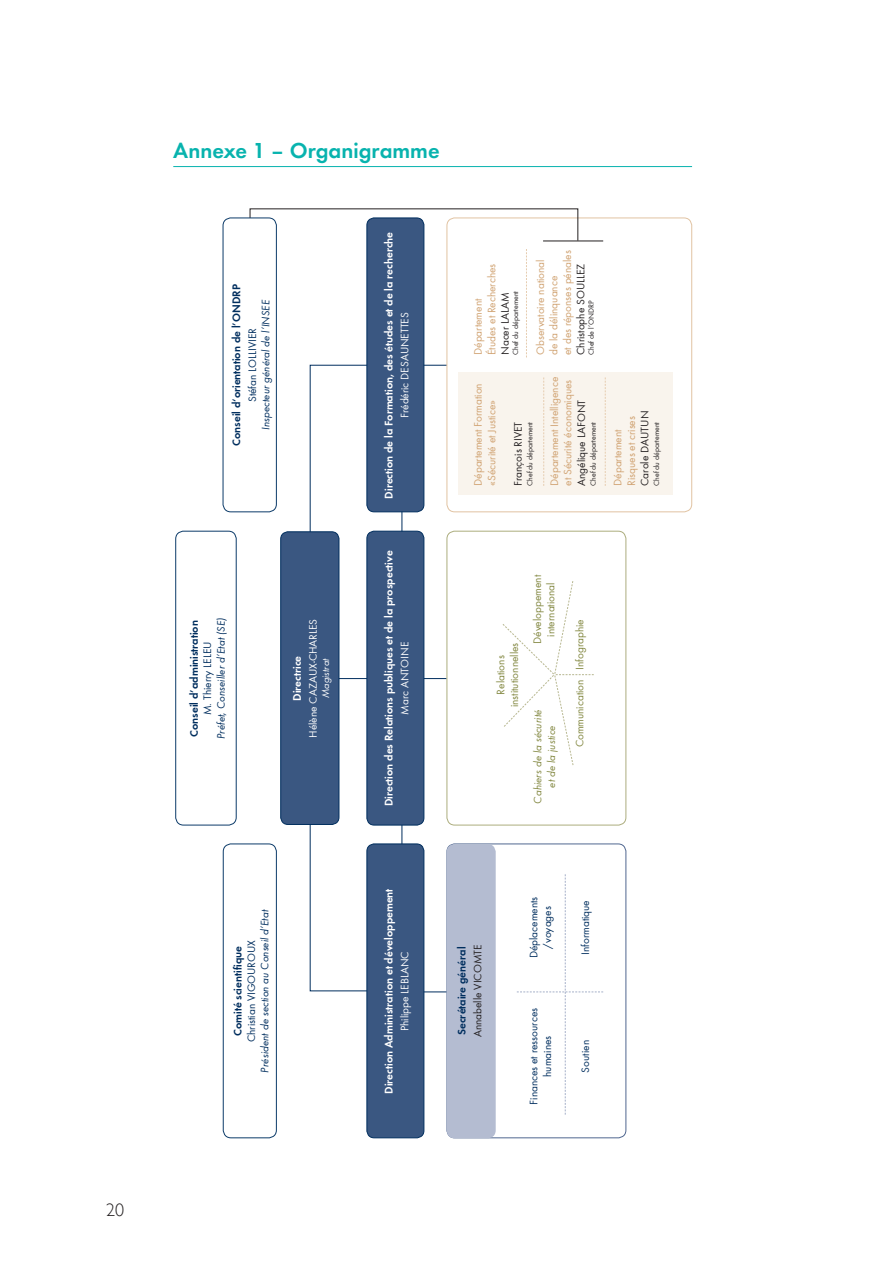
<style>
.page{position:relative;width:893px;height:1263px;background:#fff}
.page>*{position:absolute;margin:0;border:0;box-sizing:border-box;transform-origin:0 0}
.t1{font:700 22.5px "Function";color:#08b3ae}
.t2{font:300 18px "Gill Sans";color:#231f20}
.t3{font:11.25px/13.5px "Function";color:#d0a271}
.t4{font:700 11.25px "Function";color:#fff}
.t5{font:11.25px/13.5px "Function";color:#002e5e;text-align:center}
.t6{font:700 11.25px "Function";color:#002e5e}
.t7{font:italic 11.25px "Function";color:#002e5e}
.t8{font:11.25px "Function";color:#231f20}
.t9{font:11.25px/13.5px "Function";color:#828740;text-align:center}
.t10{font:11.25px "Function";color:#fff}
.t11{font:italic 11.25px/13.5px "Function";color:#828740;text-align:center}
.t12{font:italic 10.35px "Function";color:#fff}
.t13{font:7.8px "Function";color:#231f20}
</style>
<div class="page">
<hr style="left:173px;top:166px;width:519px;height:1px;background:#08b3ae">
<hr style="left:329px;top:678px;width:118px;height:1px;background:#002e5e">
<hr style="left:370px;top:365px;width:77px;height:1px;background:#002e5e">
<div style="left:175px;top:531px;width:62px;height:294px;border:1px solid #0c3b69;border-radius:8px"></div>
<div style="left:223px;top:844px;width:54px;height:294px;border:1px solid #0c3b69;border-radius:8px"></div>
<div style="left:367px;top:531px;width:57px;height:294px;background:#3a5781;border-radius:7px"></div>
<div style="left:367px;top:531px;width:57px;height:294px;border:1px solid #002e5e;border-radius:7px"></div>
<div style="left:367px;top:218px;width:57px;height:294px;background:#3a5781;border-radius:7px"></div>
<div style="left:367px;top:218px;width:57px;height:294px;border:1px solid #002e5e;border-radius:7px"></div>
<div style="left:447px;top:531px;width:179px;height:294px;border:1px solid #acad7e;border-radius:8px"></div>
<div style="left:281px;top:532px;width:58px;height:292px;background:#3a5781;border-radius:7px"></div>
<div style="left:280px;top:531px;width:59px;height:294px;border:1px solid #002e5e;border-radius:7px"></div>
<hr style="left:377px;top:991px;width:74px;height:1px;background:#002e5e">
<div style="left:367px;top:844px;width:57px;height:294px;background:#3a5781;border-radius:7px"></div>
<div style="left:367px;top:844px;width:57px;height:294px;border:1px solid #002e5e;border-radius:7px"></div>
<div style="left:447px;top:844px;width:179px;height:294px;border:1px solid #506790;border-radius:8px"></div>
<svg style="left:517px;top:874px;width:86px;height:241px"></svg>
<div style="left:447px;top:218px;width:245px;height:294px;border:1px solid #e1c3a2;border-radius:8px"></div>
<div style="left:458px;top:373px;width:215px;height:122px;background:#f9f4ed"></div>
<svg style="left:543px;top:377px;width:1px;height:109px"></svg>
<svg style="left:526px;top:249px;width:1px;height:108px"></svg>
<svg style="left:605px;top:377px;width:1px;height:109px"></svg>
<hr style="left:543px;top:241px;width:60px;height:1px;background:#231f20">
<div style="left:447px;top:844px;width:49px;height:294px;background:#b4bcd1;border-radius:8px"></div>
<svg style="left:249px;top:208px;width:329px;height:33px"></svg>
<div style="left:223px;top:218px;width:53px;height:294px;background:#fff;border-radius:8px"></div>
<div style="left:223px;top:218px;width:54px;height:294px;border:1px solid #0c3b69;border-radius:8px"></div>
<svg style="left:502px;top:581px;width:92px;height:184px"></svg>
<h2 class="t2" style="left:106px;top:1199px;width:19px">20</h2>
<h1 class="t1" style="left:173px;top:137px;width:268px">Annexe 1 – Organigramme</h1>
<p class="t6" style="left:230px;top:446px;width:163px;rotate:-90deg">Conseil d‘orientation de l’ONDRP</p>
<p class="t7" style="left:260px;top:430px;width:131px;rotate:-90deg">Inspecteur général de l’INSEE</p>
<p class="t5" style="left:246px;top:402px;width:76px;rotate:-90deg">stéfan LoLLiVier</p>
<p class="t7" style="left:215px;top:739px;width:123px;rotate:-90deg">Préfet, Conseiller d’Etat (SE)</p>
<p class="t6" style="left:187px;top:737px;width:118px;rotate:-90deg">Conseil d’administration</p>
<p class="t5" style="left:201px;top:715px;width:75px;rotate:-90deg">M. Thierry LeLeu</p>
<p class="t10" style="left:307px;top:738px;width:120px;rotate:-90deg">Hélène Cazaux-CHarLes</p>
<p class="t4" style="left:290px;top:701px;width:46px;rotate:-90deg">Directrice</p>
<p class="t12" style="left:320px;top:698px;width:41px;rotate:-90deg">Magistrat</p>
<p class="t4" style="left:382px;top:499px;width:268px;rotate:-90deg">Direction de la Formation, des études et de la recherche</p>
<p class="t10" style="left:398px;top:418px;width:107px;rotate:-90deg">Frédéric desauneTTes</p>
<p class="t4" style="left:382px;top:806px;width:257px;rotate:-90deg">Direction des Relations publiques et de la prospective</p>
<p class="t10" style="left:398px;top:715px;width:74px;rotate:-90deg">Marc anToine</p>
<p class="t3" style="left:471px;top:355px;width:93px;rotate:-90deg">département<br>études et recherches</p>
<p class="t8" style="left:499px;top:355px;width:64px;rotate:-90deg">nacer LaLaM</p>
<p class="t13" style="left:511px;top:355px;width:65px;rotate:-90deg">Chef du département</p>
<p class="t3" style="left:534px;top:355px;width:106px;rotate:-90deg">observatoire national de la délinquance<br>et des réponses pénales</p>
<p class="t8" style="left:574px;top:355px;width:93px;rotate:-90deg">Christophe souLLez</p>
<p class="t13" style="left:587px;top:355px;width:56px;rotate:-90deg">Chef de l’ondrP</p>
<p class="t3" style="left:471px;top:486px;width:104px;rotate:-90deg">département Formation «sécurité et Justice»</p>
<p class="t8" style="left:512px;top:486px;width:66px;rotate:-90deg">François riVeT</p>
<p class="t13" style="left:525px;top:486px;width:65px;rotate:-90deg">Chef du département</p>
<p class="t3" style="left:548px;top:486px;width:110px;rotate:-90deg">département intelligence et sécurité économiques</p>
<p class="t8" style="left:575px;top:486px;width:87px;rotate:-90deg">angélique LaFonT</p>
<p class="t13" style="left:589px;top:486px;width:65px;rotate:-90deg">Chef du département</p>
<p class="t3" style="left:611px;top:486px;width:71px;rotate:-90deg">département risques et crises</p>
<p class="t8" style="left:638px;top:486px;width:77px;rotate:-90deg">Carole dauTun</p>
<p class="t13" style="left:652px;top:486px;width:65px;rotate:-90deg">Chef du département</p>
<p class="t9" style="left:494px;top:707px;width:66px;rotate:-90deg">relations institutionnelles</p>
<p class="t9" style="left:531px;top:644px;width:70px;rotate:-90deg">développement international</p>
<p class="t11" style="left:531px;top:804px;width:96px;rotate:-90deg">Cahiers de la sécurité et de la justice</p>
<p class="t9" style="left:573px;top:670px;width:52px;rotate:-90deg">infographie</p>
<p class="t9" style="left:573px;top:747px;width:69px;rotate:-90deg">Communication</p>
<p class="t7" style="left:258px;top:1072px;width:165px;rotate:-90deg">Président de section au Conseil d’Etat</p>
<p class="t6" style="left:231px;top:1036px;width:91px;rotate:-90deg">Comité scientifique</p>
<p class="t5" style="left:245px;top:1042px;width:104px;rotate:-90deg">Christian Vigouroux</p>
<p class="t4" style="left:382px;top:1094px;width:207px;rotate:-90deg">Direction Administration et développement</p>
<p class="t10" style="left:398px;top:1031px;width:81px;rotate:-90deg">Philippe LeBLanC</p>
<p class="t6" style="left:455px;top:1035px;width:90px;rotate:-90deg">Secrétaire général</p>
<p class="t8" style="left:471px;top:1037px;width:94px;rotate:-90deg">annabelle ViCoMTe</p>
<p class="t5" style="left:527px;top:958px;width:63px;rotate:-90deg">déplacements /voyages</p>
<p class="t5" style="left:579px;top:955px;width:56px;rotate:-90deg">informatique</p>
<p class="t5" style="left:527px;top:1105px;width:98px;rotate:-90deg">Finances et ressources humaines</p>
<p class="t5" style="left:579px;top:1072px;width:34px;rotate:-90deg">soutien</p>
</div>
